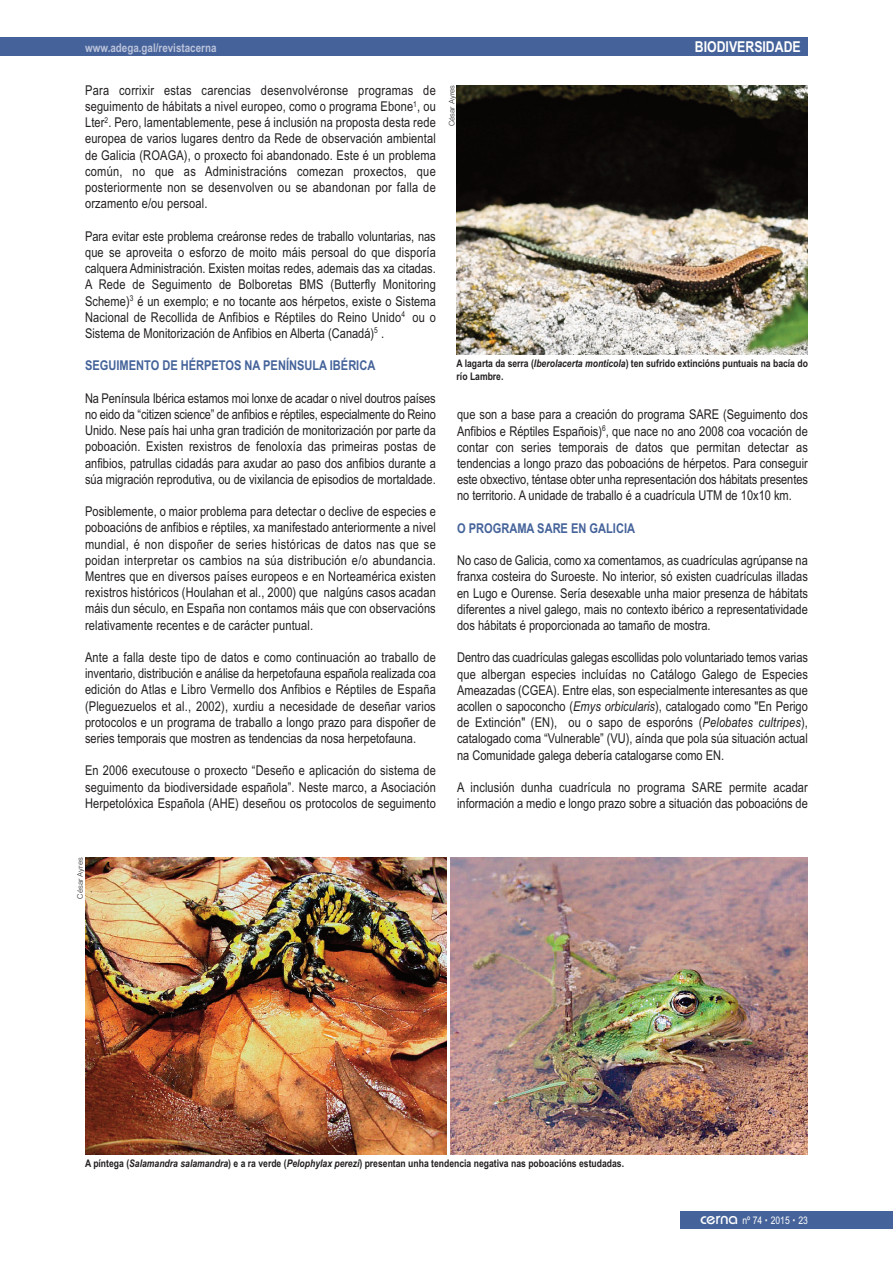
<style>
.page{position:relative;width:893px;height:1263px;background:#fff}
.page>*{position:absolute;margin:0;border:0;box-sizing:border-box;transform-origin:0 0}
.t1{font:700 15px "Arial Narrow";color:#fff}
.t2{font:13.5px/16.2px "Arial Narrow";color:#231f20;text-align:justify}
.t3{font:700 13.5px "Arial Narrow";color:#45639a}
.t4{font:700 12px "Arial Narrow";color:#bbc2da}
.t5{font:700 10.5px/12.6px "Arial Narrow";color:#231f20}
.t6{font:10.5px "Arial Narrow";color:#fff}
.t7{font:300 7.5px "Helvetica";color:#231f20}
.s1{font-style:italic}
.s2{font-family:"Bauhaus";font-size:16.5px}
.s3{font-weight:700;font-size:13.5px}
</style>
<div class="page">
<div style="left:680px;top:1212px;width:213px;height:17px;background:#45639a"></div>
<div style="left:0;top:37px;width:808px;height:18px;background:#45639a"></div>
<img style="left:457px;top:85px;width:351px;height:270px">
<img style="left:450px;top:857px;width:358px;height:298px">
<img style="left:85px;top:857px;width:361px;height:298px">
<p class="t4" style="left:85px;top:40px;width:133px">www.adega.gal/revistacerna</p>
<p class="t1" style="left:695px;top:38px;width:107px">BIODIVERSIDADE</p>
<p class="t2" style="left:85px;top:82px;width:352px">Para corrixir estas carencias desenvolvéronse programas de seguimento de hábitats a nivel europeo, como o programa Ebone<sup>1</sup>, ou Lter<sup>2</sup>. Pero, lamentablemente, pese á inclusión na proposta desta rede europea de varios lugares dentro da Rede de observación ambiental de Galicia (ROAGA), o proxecto foi abandonado. Este é un problema común, no que as Administracións comezan proxectos, que posteriormente non se desenvolven ou se abandonan por falla de orzamento e/ou persoal.</p>
<p class="t2" style="left:85px;top:228px;width:352px">Para evitar este problema creáronse redes de traballo voluntarias, nas que se aproveita o esforzo de moito máis persoal do que disporía calquera Administración. Existen moitas redes, ademais das xa citadas.<br>A Rede de Seguimento de Bolboretas BMS (Butterfly Monitoring Scheme)<sup>3</sup> é un exemplo; e no tocante aos hérpetos, existe o Sistema Nacional de Recollida de Anfibios e Réptiles do Reino Unido<sup>4</sup> ou o Sistema de Monitorización de Anfibios en Alberta (Canadá)<sup>5</sup> .</p>
<p class="t3" style="left:85px;top:358px;width:292px">SEGUIMENTO DE HÉRPETOS NA PENÍNSULA IBÉRICA</p>
<p class="t2" style="left:85px;top:390px;width:352px">Na Península Ibérica estamos moi lonxe de acadar o nivel doutros países no eido da “citizen science” de anfibios e réptiles, especialmente do Reino Unido. Nese país hai unha gran tradición de monitorización por parte da poboación. Existen rexistros de fenoloxía das primeiras postas de anfibios, patrullas cidadás para axudar ao paso dos anfibios durante a súa migración reprodutiva, ou de vixilancia de episodios de mortaldade.</p>
<p class="t2" style="left:85px;top:503px;width:352px">Posiblemente, o maior problema para detectar o declive de especies e poboacións de anfibios e réptiles, xa manifestado anteriormente a nivel mundial, é non dispoñer de series históricas de datos nas que se poidan interpretar os cambios na súa distribución e/o abundancia.<br>Mentres que en diversos países europeos e en Norteamérica existen rexistros históricos (Houlahan et al., 2000) que nalgúns casos acadan máis dun século, en España non contamos máis que con observacións relativamente recentes e de carácter puntual.</p>
<p class="t2" style="left:85px;top:649px;width:352px">Ante a falla deste tipo de datos e como continuación ao traballo de inventario, distribución e análise da herpetofauna española realizada coa edición do Atlas e Libro Vermello dos Anfibios e Réptiles de España (Pleguezuelos et al., 2002), xurdiu a necesidade de deseñar varios protocolos e un programa de traballo a longo prazo para dispoñer de series temporais que mostren as tendencias da nosa herpetofauna.</p>
<p class="t2" style="left:85px;top:763px;width:352px">En 2006 executouse o proxecto “Deseño e aplicación do sistema de seguimento da biodiversidade española”. Neste marco, a Asociación Herpetolóxica Española (AHE) deseñou os protocolos de seguimento</p>
<p class="t7" style="left:445px;top:126px;width:43px;rotate:-90deg">César Ayres</p>
<p class="t5" style="left:457px;top:357px;width:353px">A lagarta da serra (<span class="s1">Iberolacerta monticola</span>) ten sufrido extincións puntuais na bacía do río Lambre.</p>
<p class="t2" style="left:457px;top:407px;width:352px">que son a base para a creación do programa SARE (Seguimento dos Anfibios e Réptiles Españois)<sup>6</sup>, que nace no ano 2008 coa vocación de contar con series temporais de datos que permitan detectar as tendencias a longo prazo das poboacións de hérpetos. Para conseguir este obxectivo, téntase obter unha representación dos hábitats presentes no territorio. A unidade de traballo é a cuadrícula UTM de 10x10 km.</p>
<p class="t3" style="left:457px;top:520px;width:179px">O PROGRAMA SARE EN GALICIA</p>
<p class="t2" style="left:457px;top:552px;width:352px">No caso de Galicia, como xa comentamos, as cuadrículas agrúpanse na franxa costeira do Suroeste. No interior, só existen cuadrículas illadas en Lugo e Ourense. Sería desexable unha maior presenza de hábitats diferentes a nivel galego, mais no contexto ibérico a representatividade dos hábitats é proporcionada ao tamaño de mostra.</p>
<p class="t2" style="left:457px;top:650px;width:352px">Dentro das cuadrículas galegas escollidas polo voluntariado temos varias que albergan especies incluídas no Catálogo Galego de Especies Ameazadas (CGEA). Entre elas, son especialmente interesantes as que acollen o sapoconcho (<span class="s1">Emys orbicularis</span>), catalogado como "En Perigo de Extinción" (EN), ou o sapo de esporóns (<span class="s1">Pelobates cultripes</span>), catalogado coma “Vulnerable” (VU), aínda que pola súa situación actual na Comunidade galega debería catalogarse como EN.</p>
<p class="t2" style="left:457px;top:779px;width:352px">A inclusión dunha cuadrícula no programa SARE permite acadar información a medio e longo prazo sobre a situación das poboacións de</p>
<p class="t7" style="left:74px;top:899px;width:43px;rotate:-90deg">César Ayres</p>
<p class="t5" style="left:85px;top:1157px;width:541px">A píntega (<span class="s1">Salamandra salamandra</span>) e a ra verde (<span class="s1">Pelophylax perezi</span>) presentan unha tendencia negativa nas poboacións estudadas.</p>
<p class="t6" style="left:700px;top:1214px;width:109px"><span class="s2">cerna</span> nº 74 <span class="s3">·</span> 2015 <span class="s3">·</span> 23</p>
</div>
